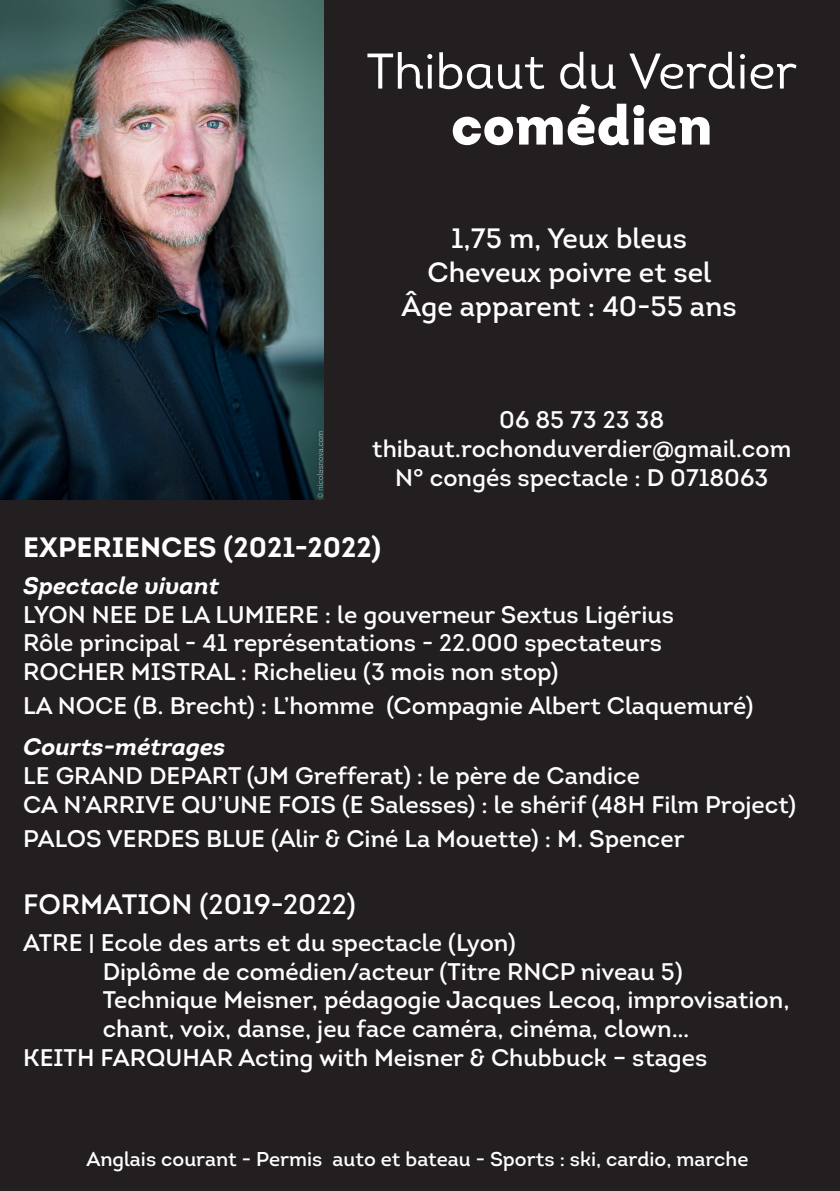
<style>
.page{position:relative;width:840px;height:1191px;background:#fff}
.page>*{position:absolute;margin:0;border:0;box-sizing:border-box;transform-origin:0 0}
.t1{font:900 56px "Intro";color:#fff}
.t2{font:50px "Intro Book Alt";color:#fff}
.t3{font:28px "Intro";color:#fff}
.t4{font:700 28px "Intro";color:#fff}
.t5{font:24px/28.8px "Intro";color:#fff}
.t6{font:italic 700 24px "Intro";color:#fff}
.t7{font:20px "Intro";color:#fff}
</style>
<div class="page">
<div style="left:0;top:0;width:839px;height:1191px;background:#231f20"></div>
<img style="left:0;top:0;width:323px;height:499px">
<p class="t2" style="left:366px;top:41px;width:432px">Thibaut du Verdier</p>
<p class="t1" style="left:450px;top:88px;width:263px">comédien</p>
<p class="t3" style="left:451px;top:221px;width:237px">1,75 m, Yeux bleus</p>
<p class="t3" style="left:427px;top:254px;width:285px">Cheveux poivre et sel</p>
<p class="t3" style="left:401px;top:288px;width:336px">Âge apparent : 40-55 ans</p>
<p class="t5" style="left:499px;top:405px;width:166px">06 85 73 23 38</p>
<p class="t5" style="left:372px;top:434px;width:420px">thibaut.rochonduverdier@gmail.com</p>
<p class="t5" style="left:395px;top:463px;width:374px">N° congés spectacle : D 0718063</p>
<p class="t4" style="left:23px;top:529px;width:359px">EXPERIENCES (2021-2022)</p>
<p class="t6" style="left:23px;top:570px;width:197px">Spectacle vivant</p>
<p class="t5" style="left:23px;top:600px;width:652px">LYON NEE DE LA LUMIERE : le gouverneur Sextus Ligérius<br>Rôle principal - 41 représentations - 22.000 spectateurs</p>
<p class="t5" style="left:23px;top:657px;width:536px">ROCHER MISTRAL : Richelieu (3 mois non stop)</p>
<p class="t5" style="left:23px;top:691px;width:731px">LA NOCE (B. Brecht) : L’homme (Compagnie Albert Claquemuré)</p>
<p class="t6" style="left:23px;top:731px;width:203px">Courts-métrages</p>
<p class="t5" style="left:23px;top:761px;width:618px">LE GRAND DEPART (JM Grefferat) : le père de Candice</p>
<p class="t5" style="left:23px;top:790px;width:774px">CA N’ARRIVE QU’UNE FOIS (E Salesses) : le shérif (48H Film Project)</p>
<p class="t5" style="left:23px;top:824px;width:662px">PALOS VERDES BLUE (Alir &amp; Ciné La Mouette) : M. Spencer</p>
<p class="t3" style="left:23px;top:886px;width:334px">FORMATION (2019-2022)</p>
<p class="t5" style="left:23px;top:928px;width:493px">ATRE | Ecole des arts et du spectacle (Lyon)</p>
<p class="t5" style="left:103px;top:956px;width:581px">Diplôme de comédien/acteur (Titre RNCP niveau 5)</p>
<p class="t5" style="left:103px;top:985px;width:688px">Technique Meisner, pédagogie Jacques Lecoq, improvisation, chant, voix, danse, jeu face caméra, cinéma, clown…</p>
<p class="t5" style="left:23px;top:1043px;width:685px">KEITH FARQUHAR Acting with Meisner &amp; Chubbuck – stages</p>
<p class="t7" style="left:86px;top:1146px;width:663px">Anglais courant - Permis auto et bateau - Sports : ski, cardio, marche</p>
</div>
